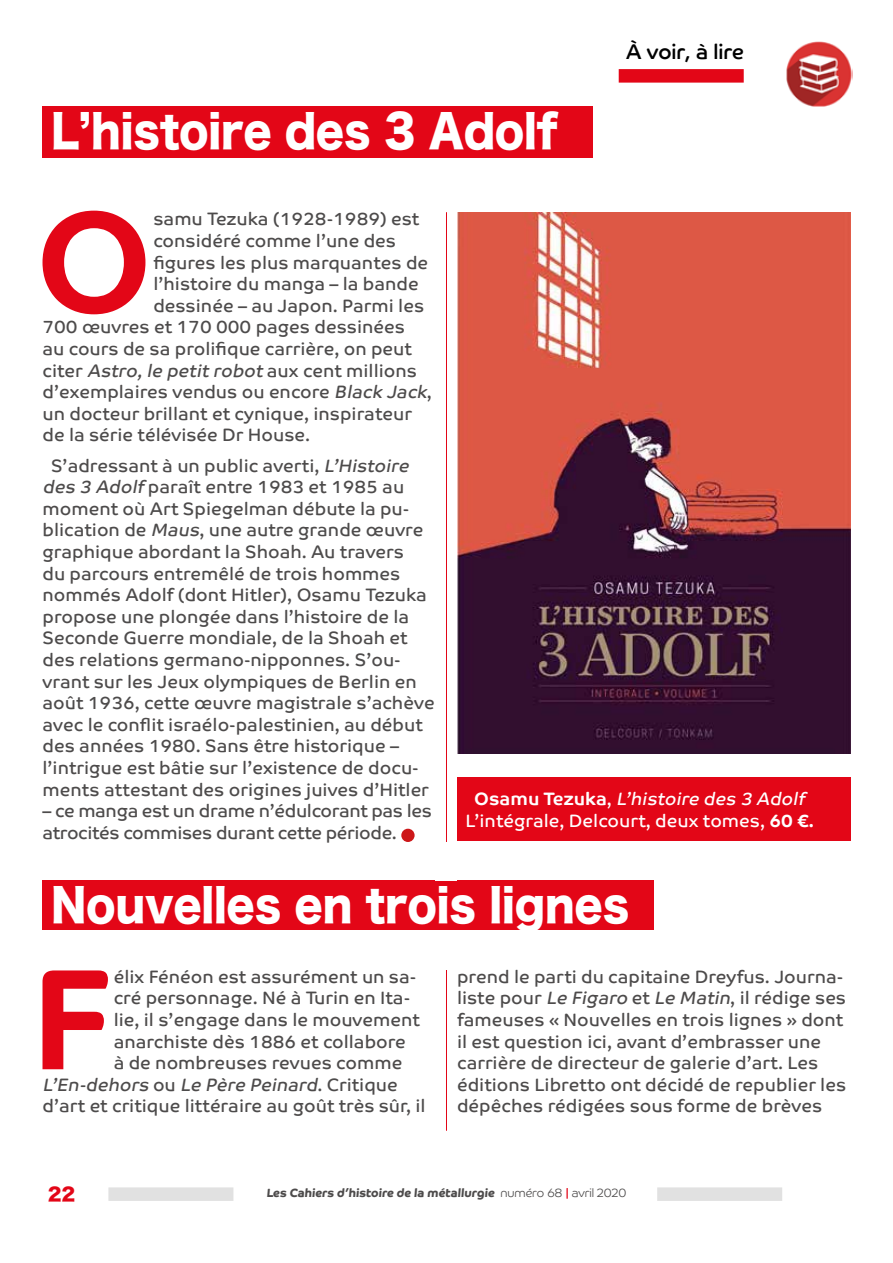
<style>
.page{position:relative;width:893px;height:1263px;background:#fff}
.page>*{position:absolute;margin:0;border:0;box-sizing:border-box;transform-origin:0 0}
.t1{font:700 143.7px "Co Text";color:#e30617}
.t2{font:45px "Hira Kaku Std N W8";color:#fff;scale:.9 1}
.t3{font:21px "Co Headline";color:#000}
.t4{font:18px/21.6px "Co Text";color:#4d4b4b}
.t5{font:18px/21.6px "Co Text";letter-spacing:-.02em;color:#4d4b4b}
.t6{font:18px/21.6px "Co Text";color:#fff;text-align:center}
.t7{font:italic 18px "Co Text";color:#4d4b4b}
.t8{font:18px "Hira Kaku Std W8";color:#e30617}
.t9{font:700 12px "Co Headline";color:#4d4b4b}
.s1{font-style:italic}
.s2{font-weight:700}
.s3{font-style:normal}
.s4{font-weight:300}
.s5{font-weight:400;color:#e30617}
</style>
<div class="page">
<hr style="left:446px;top:212px;width:1px;height:919px;background:#e30617">
<div style="left:619px;top:69px;width:125px;height:14px;background:#e30617"></div>
<div style="left:108px;top:1187px;width:125px;height:14px;background:#e1e1e1"></div>
<div style="left:657px;top:1187px;width:125px;height:14px;background:#e1e1e1"></div>
<div style="left:43px;top:106px;width:550px;height:51px;background:#e30617"></div>
<img style="left:457px;top:213px;width:393px;height:540px">
<div style="left:457px;top:777px;width:393px;height:64px;background:#e30617"></div>
<div style="left:43px;top:880px;width:611px;height:50px;background:#e30617"></div>
<img style="left:786px;top:41px;width:66px;height:66px">
<div style="left:401px;top:829px;width:14px;height:13px;background:#cd1719;border-radius:50%"></div>
<div style="left:436px;top:842px;width:21px;height:38px;background:#fff"></div>
<div style="left:436px;top:930px;width:21px;height:39px;background:#fff"></div>
<h2 class="t2" style="left:51px;top:106px;width:566px">L’histoire des 3 Adolf</h2>
<p class="t3" style="left:626px;top:39px;width:119px">À voir, à lire</p>
<h1 class="t1" style="left:35px;top:178px;width:120px">O</h1>
<p class="t4" style="left:153px;top:208px;width:267px">samu Tezuka (1928-1989) est</p>
<p class="t4" style="left:153px;top:230px;width:244px">considéré comme l’une des</p>
<p class="t4" style="left:153px;top:252px;width:276px">figures les plus marquantes de</p>
<p class="t4" style="left:153px;top:273px;width:267px">l’histoire du manga – la bande</p>
<p class="t4" style="left:153px;top:295px;width:272px">dessinée – au Japon. Parmi les</p>
<p class="t4" style="left:43px;top:316px;width:364px">700 œuvres et 170 000 pages dessinées</p>
<p class="t4" style="left:43px;top:338px;width:371px">au cours de sa prolifique carrière, on peut</p>
<p class="t4" style="left:43px;top:360px;width:376px">citer <span class="s1">Astro,le petitrobot</span>aux cent millions</p>
<p class="t4" style="left:43px;top:381px;width:391px">d’exemplaires vendus ou encore <span class="s1">BlackJack</span>,</p>
<p class="t4" style="left:43px;top:403px;width:371px">un docteur brillant et cynique, inspirateur</p>
<p class="t4" style="left:43px;top:424px;width:269px">de la série télévisée Dr House.</p>
<p class="t4" style="left:43px;top:455px;width:394px;text-indent:8px">S’adressant à un public averti, <span class="s1">L’Histoire des3 Adolf</span>paraît entre 1983 et 1985 au moment où Art Spiegelman débute la pu&shy;blication de <span class="s1">Maus</span>, une autre grande œuvre graphique abordant la Shoah. Au travers<br>du parcours entremêlé de trois hommes nommés Adolf (dont Hitler), Osamu Tezuka propose une plongée dans l’histoire de la Seconde Guerre mondiale, de la Shoah et des relations germano-nipponnes. S’ou&shy;vrant sur les Jeux olympiques de Berlin en août 1936, cette œuvre magistrale s’achève avec le conflit israélo-palestinien, au début des années 1980. Sans être historique – l’intrigue est bâtie sur l’existence de docu&shy;ments attestant des origines juives d’Hitler</p>
<p class="t5" style="left:43px;top:800px;width:391px">– ce manga est un drame n’édulcorant pas les atrocités commises durant cette période.</p>
<p class="t6" style="left:466px;top:788px;width:350px"><span class="s2">O s a m u Te z u ka</span> , <span class="s1">L’histoire des3 Adolf<br></span>L’intégrale, Delcourt, deux tomes, <span class="s2">60 €.</span></p>
<h2 class="t2" style="left:51px;top:880px;width:644px">Nouvelles en trois lignes</h2>
<h1 class="t1" style="left:30px;top:935px;width:85px">F</h1>
<p class="t4" style="left:114px;top:966px;width:304px">élix Fénéon est assurément un sa-</p>
<p class="t4" style="left:457px;top:966px;width:391px">prend le parti du capitaine Dreyfus. Journa&shy;liste pour <span class="s1">Le Figaro</span> et <span class="s1">Le Matin</span>, il rédige ses fameuses « Nouvelles en trois lignes » dont il est question ici, avant d’embrasser une carrière de directeur de galerie d’art. Les éditions Libretto ont décidé de republier les dépêches rédigées sous forme de brèves</p>
<p class="t4" style="left:114px;top:987px;width:298px">cré personnage. Né à Turin en Ita-</p>
<p class="t4" style="left:114px;top:1009px;width:308px">lie, il s’engage dans le mouvement</p>
<p class="t4" style="left:114px;top:1031px;width:294px">anarchiste dès 1886 et collabore</p>
<p class="t4" style="left:114px;top:1052px;width:290px">à de nombreuses revues comme</p>
<p class="t7" style="left:43px;top:1074px;width:357px">L’En-dehors<span class="s3">o u</span> Le Père Peinard<span class="s3">. C r i t i q u e</span></p>
<p class="t4" style="left:43px;top:1095px;width:385px">d’art et critique littéraire au goût très sûr, il</p>
<p class="t8" style="left:48px;top:1184px;width:29px">22</p>
<p class="t9" style="left:266px;top:1186px;width:362px">Les Cahiers d’histoire de la métallurgie <span class="s4">numéro 68</span> <span class="s5">|</span> <span class="s4">avril 2020</span></p>
</div>
